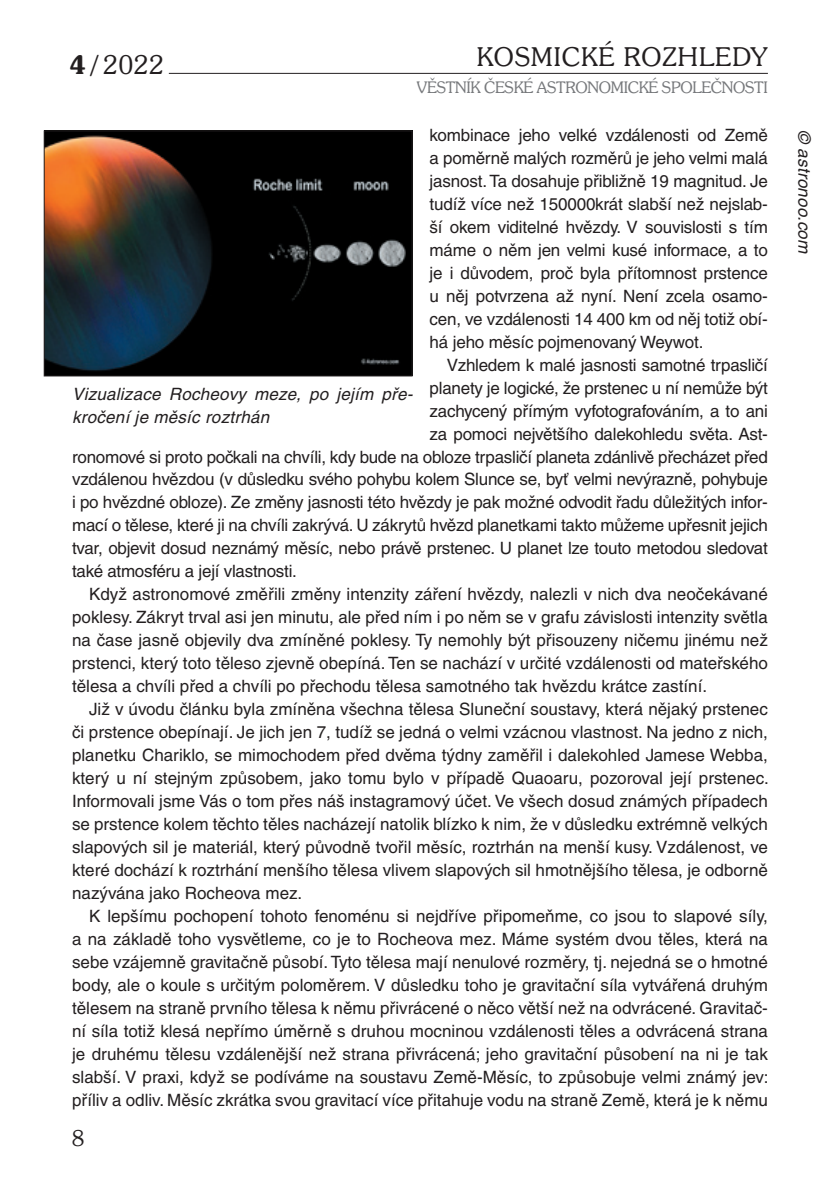
<style>
.page{position:relative;width:840px;height:1191px;background:#fff}
.page>*{position:absolute;margin:0;border:0;box-sizing:border-box;transform-origin:0 0}
.t1{font:300 26px "Souvenir IT Cby BTCE";letter-spacing:.04em;color:#231f20}
.t2{font:300 22px "Souvenir IT Cby BTCE";color:#231f20}
.t3{font:17px/23px "Helvetica CE";color:#231f20;text-align:justify}
.t4{font:italic 17px/22px "Helvetica CE";letter-spacing:.015em;color:#231f20}
.t5{font:300 16px "Souvenir IT Cby BTCE";letter-spacing:-.02em;color:#76787b}
.s1{font-weight:600}
</style>
<div class="page">
<hr style="left:169px;top:73px;width:598px;height:1px;background:#231f20">
<img style="left:46px;top:132px;width:364px;height:242px">
<div style="left:44px;top:130px;width:368px;height:246px;border:1px solid #231f20"></div>
<h1 class="t1" style="left:69px;top:48px;width:96px"><span class="s1">4 /</span> 2022</h1>
<h1 class="t1" style="left:476px;top:39px;width:292px">KOSMICKÉ ROZHLEDY</h1>
<p class="t5" style="left:416px;top:77px;width:352px">VĚSTNÍK ČESKÉ ASTRONOMICKÉ SPOLEČNOSTI</p>
<p class="t3" style="left:429px;top:123px;width:339px">kombinace jeho velké vzdálenosti od Země a poměrně malých rozměrů je jeho velmi malá jasnost. Ta dosahuje přibližně 19 magnitud. Je tudíž více než 150000krát slabší než nejslab&shy;ší okem viditelné hvězdy. V souvislosti s tím máme o něm jen velmi kusé informace, a to je i důvodem, proč byla přítomnost prstence u něj potvrzena až nyní. Není zcela osamo&shy;cen, ve vzdálenosti 14 400 km od něj totiž obí&shy;há jeho měsíc pojmenovaný Weywot.</p>
<p class="t3" style="left:446px;top:353px;width:322px">Vzhledem k malé jasnosti samotné trpasličí</p>
<p class="t3" style="left:429px;top:376px;width:339px">planety je logické, že prstenec u ní nemůže být</p>
<p class="t3" style="left:429px;top:399px;width:339px">zachycený přímým vyfotografováním, a to ani</p>
<p class="t3" style="left:429px;top:422px;width:339px">za pomoci největšího dalekohledu světa. Ast-</p>
<p class="t3" style="left:72px;top:445px;width:697px">ronomové si proto počkali na chvíli, kdy bude na obloze trpasličí planeta zdánlivě přecházet před</p>
<p class="t3" style="left:72px;top:468px;width:697px">vzdálenou hvězdou (v důsledku svého pohybu kolem Slunce se, byť velmi nevýrazně, pohybuje</p>
<p class="t3" style="left:72px;top:491px;width:697px">i po hvězdné obloze). Ze změny jasnosti této hvězdy je pak možné odvodit řadu důležitých infor-</p>
<p class="t3" style="left:72px;top:514px;width:696px">mací o tělese, které ji na chvíli zakrývá. U zákrytů hvězd planetkami takto můžeme upřesnit jejich</p>
<p class="t3" style="left:72px;top:537px;width:697px">tvar, objevit dosud neznámý měsíc, nebo právě prstenec. U planet lze touto metodou sledovat</p>
<p class="t3" style="left:72px;top:560px;width:226px">také atmosféru a její vlastnosti.</p>
<p class="t3" style="left:89px;top:583px;width:680px">Když astronomové změřili změny intenzity záření hvězdy, nalezli v nich dva neočekávané</p>
<p class="t3" style="left:72px;top:606px;width:696px">poklesy. Zákryt trval asi jen minutu, ale před ním i po něm se v grafu závislosti intenzity světla</p>
<p class="t3" style="left:72px;top:629px;width:696px">na čase jasně objevily dva zmíněné poklesy. Ty nemohly být přisouzeny ničemu jinému než</p>
<p class="t3" style="left:72px;top:651px;width:697px">prstenci, který toto těleso zjevně obepíná. Ten se nachází v určité vzdálenosti od mateřského</p>
<p class="t3" style="left:72px;top:674px;width:636px">tělesa a chvíli před a chvíli po přechodu tělesa samotného tak hvězdu krátce zastíní.</p>
<p class="t3" style="left:89px;top:697px;width:680px">Již v úvodu článku byla zmíněna všechna tělesa Sluneční soustavy, která nějaký prstenec</p>
<p class="t3" style="left:72px;top:720px;width:697px">či prstence obepínají. Je jich jen 7, tudíž se jedná o velmi vzácnou vlastnost. Na jedno z nich,</p>
<p class="t3" style="left:72px;top:743px;width:697px">planetku Chariklo, se mimochodem před dvěma týdny zaměřil i dalekohled Jamese Webba,</p>
<p class="t3" style="left:72px;top:766px;width:698px">který u ní stejným způsobem, jako tomu bylo v případě Quaoaru, pozoroval její prstenec.</p>
<p class="t3" style="left:72px;top:789px;width:697px">Informovali jsme Vás o tom přes náš instagramový účet. Ve všech dosud známých případech</p>
<p class="t3" style="left:72px;top:812px;width:696px">se prstence kolem těchto těles nacházejí natolik blízko k nim, že v důsledku extrémně velkých</p>
<p class="t3" style="left:72px;top:835px;width:697px">slapových sil je materiál, který původně tvořil měsíc, roztrhán na menší kusy. Vzdálenost, ve</p>
<p class="t3" style="left:72px;top:858px;width:697px">které dochází k roztrhání menšího tělesa vlivem slapových sil hmotnějšího tělesa, je odborně</p>
<p class="t3" style="left:72px;top:881px;width:232px">nazývána jako Rocheova mez.</p>
<p class="t3" style="left:89px;top:904px;width:680px">K lepšímu pochopení tohoto fenoménu si nejdříve připomeňme, co jsou to slapové síly,</p>
<p class="t3" style="left:72px;top:927px;width:697px">a na základě toho vysvětleme, co je to Rocheova mez. Máme systém dvou těles, která na</p>
<p class="t3" style="left:72px;top:950px;width:697px">sebe vzájemně gravitačně působí. Tyto tělesa mají nenulové rozměry, tj. nejedná se o hmotné</p>
<p class="t3" style="left:72px;top:973px;width:697px">body, ale o koule s určitým poloměrem. V důsledku toho je gravitační síla vytvářená druhým</p>
<p class="t3" style="left:72px;top:996px;width:697px">tělesem na straně prvního tělesa k němu přivrácené o něco větší než na odvrácené. Gravitač-</p>
<p class="t3" style="left:72px;top:1019px;width:697px">ní síla totiž klesá nepřímo úměrně s druhou mocninou vzdálenosti těles a odvrácená strana</p>
<p class="t3" style="left:72px;top:1042px;width:697px">je druhému tělesu vzdálenější než strana přivrácená; jeho gravitační působení na ni je tak</p>
<p class="t3" style="left:72px;top:1065px;width:697px">slabší. V praxi, když se podíváme na soustavu Země-Měsíc, to způsobuje velmi známý jev:</p>
<p class="t3" style="left:72px;top:1088px;width:697px">příliv a odliv. Měsíc zkrátka svou gravitací více přitahuje vodu na straně Země, která je k němu</p>
<p class="t4" style="left:72px;top:383px;width:342px">Vizualizace Rocheovy meze, po jejím pře&shy;kročení je měsíc roztrhán</p>
<p class="t2" style="left:72px;top:1124px;width:14px">8</p>
<p class="t4" style="left:814px;top:130px;width:125px;rotate:90deg">© astronoo.com</p>
</div>
